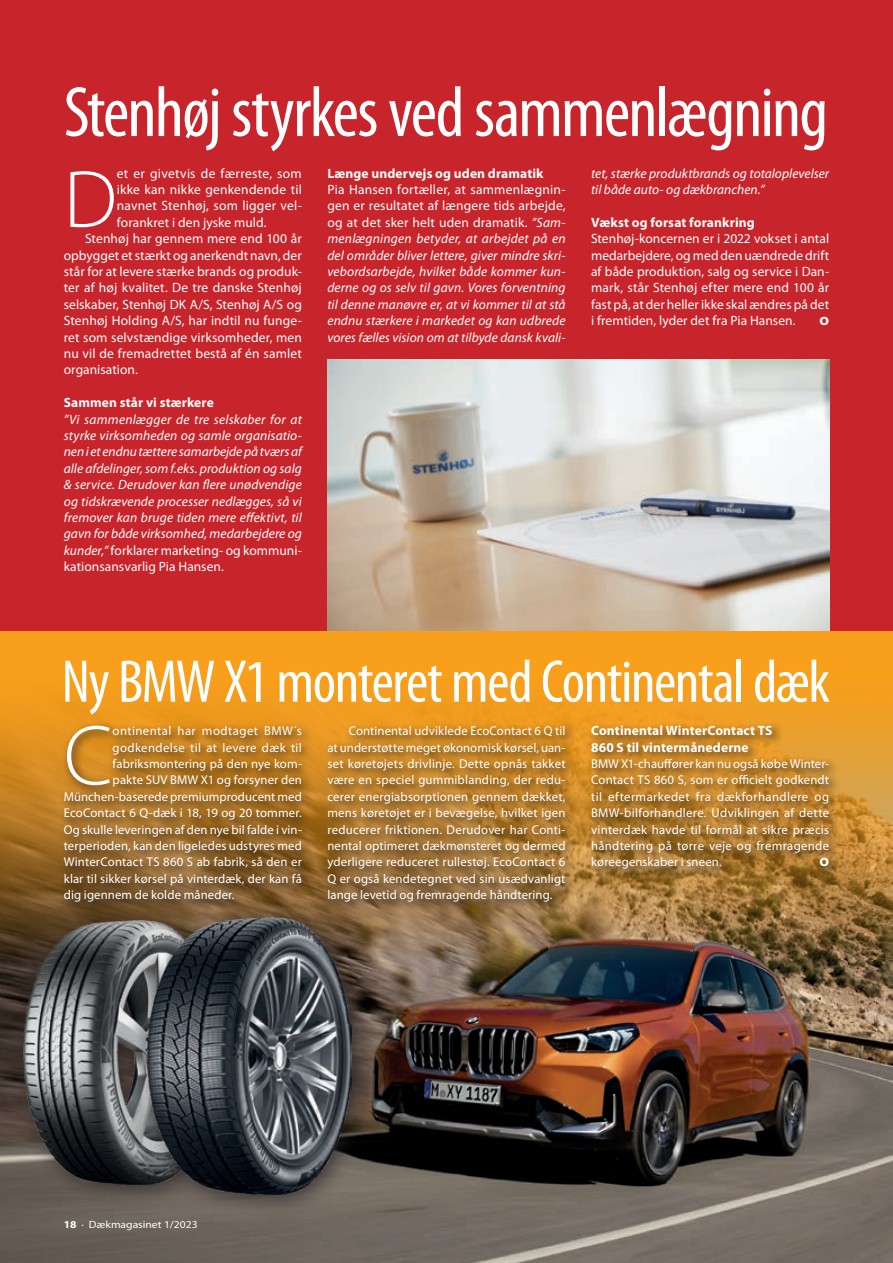
<style>
.page{position:relative;width:893px;height:1263px;background:#fff}
.page>*{position:absolute;margin:0;border:0;box-sizing:border-box;transform-origin:0 0}
.Brød-2_Centennial_UN{font:300 85.65px "Myriad Pro";color:#fff}
.Brød-2_Centennial_UN-2{font:300 82.05px "Myriad Pro";color:#fff}
.Rubrik_42_42_Myriad{font:condensed 72px "Myriad Pro";letter-spacing:-.025em;color:#fff}
.Rubrik_42_42_Myriad-2{font:condensed 60.75px "Myriad Pro";letter-spacing:-.025em;color:#fff}
.Brød-2_Centennial_8{font:italic 13.5px/16.4px "Myriad Pro";letter-spacing:.005em;color:#fff;text-align:justify}
.Brød-1_Centennial_8{font:13.5px/16.4px "Myriad Pro";letter-spacing:.01em;color:#fff;text-align:justify}
.Brød-2_Centennial_8-2{font:13.5px/16.4px "Myriad Pro";letter-spacing:.005em;color:#fff;text-align:justify}
.MR_9_10_Myriad_Pro_B{font:700 13.5px/16.4px "Myriad Pro";letter-spacing:.01em;color:#fff}
.Brød-2_Centennial_UN-3{font:13.5px/16.4px "Myriad Pro";letter-spacing:.01em;color:#fff;text-align:justify}
.Brød-1_Centennial_8-2{font:12.75px/16.4px "Myriad Pro";letter-spacing:.01em;color:#fff;text-align:justify}
.Brød-2_Centennial_UN-4{font:12.75px "Myriad Pro";letter-spacing:.01em;color:#fff}
.Brød-2_Centennial_8-3{font:12.75px/16.4px "Myriad Pro";letter-spacing:.02em;color:#fff;text-align:justify}
.Brød-2_Centennial_UN-5{font:12.75px "Myriad Pro";letter-spacing:.035em;color:#fff}
.Brød-2_Centennial_8-4{font:900 semi-expanded 12px "Myriad Pro";color:#fff}
.t1{font:10.5px "Myriad Pro";color:#fff;scale:1.1 1}
.s1{font-style:normal}
.s2{font-weight:700}
</style>
<div class="page">
<img style="left:0;top:963px;width:893px;height:300px">
<div style="left:0;top:0;width:893px;height:631px;background:#c8242b"></div>
<img style="left:327px;top:359px;width:502px;height:272px">
<div style="left:0;top:631px;width:893px;height:44px;background:#f89f1c"></div>
<img style="left:0;top:675px;width:893px;height:288px">
<div style="left:59px;top:719px;width:782px;height:194px;background:#231f20;opacity:.66"></div>
<div style="left:8px;top:905px;width:232px;height:301px;background:#231f20;opacity:.75"></div>
<img style="left:23px;top:921px;width:109px;height:263px">
<div style="left:132px;top:902px;width:242px;height:315px;background:#231f20;opacity:.75"></div>
<img style="left:148px;top:918px;width:204px;height:277px">
<p class="Rubrik_42_42_Myriad" style="left:64px;top:69px;width:766px">Stenhøj styrkes ved sammenlægning</p>
<p class="Brød-2_Centennial_UN-2" style="left:64px;top:150px;width:55px">D</p>
<p class="Brød-2_Centennial_UN-3" style="left:117px;top:165px;width:187px">et er givetvis de færreste, som ikke kan nikke genkendende til navnet Stenhøj, som ligger vel&shy;forankret i den jyske muld.</p>
<p class="Brød-1_Centennial_8" style="left:64px;top:230px;width:240px;text-indent:21px">Stenhøj har gennem mere end 100 år opbygget et stærkt og anerkendt navn, der står for at levere stærke brands og produk&shy;ter af høj kvalitet. De tre danske Stenhøj selskaber, Stenhøj DK A/S, Stenhøj A/S og Stenhøj Holding A/S, har indtil nu funge&shy;ret som selvstændige virksomheder, men nu vil de fremadrettet bestå af én samlet organisation.</p>
<p class="MR_9_10_Myriad_Pro_B" style="left:64px;top:394px;width:152px">Sammen står vi stærkere</p>
<p class="Brød-2_Centennial_8" style="left:64px;top:411px;width:240px">”Vi sammenlægger de tre selskaber for at styrke virksomheden og samle organisatio&shy;nen i et endnu tættere samarbejde på tværs af alle afdelinger, som f.eks. produktion og salg &amp; service. Derudover kan flere unødvendige og tidskrævende processer nedlægges, så vi fremover kan bruge tiden mere effektivt, til gavn for både virksomhed, medarbejdere og kunder,” <span class="s1">forklarer marketing- og kommuni&shy;kationsansvarlig Pia Hansen.</span></p>
<p class="MR_9_10_Myriad_Pro_B" style="left:327px;top:164px;width:218px">Længe undervejs og uden dramatik</p>
<p class="Brød-2_Centennial_8" style="left:327px;top:181px;width:240px"><span class="s1">Pia Hansen fortæller, at sammenlægnin&shy;gen er resultatet af længere tids arbejde, og at det sker helt uden dramatik.</span> ”Sam&shy;menlægningen betyder, at arbejdet på en del områder bliver lettere, giver mindre skri&shy;vebordsarbejde, hvilket både kommer kun&shy;derne og os selv til gavn. Vores forventning til denne manøvre er, at vi kommer til at stå endnu stærkere i markedet og kan udbrede vores fælles vision om at tilbyde dansk kvali-</p>
<p class="Brød-2_Centennial_8" style="left:591px;top:165px;width:240px">tet, stærke produktbrands og totaloplevelser til både auto- og dækbranchen.”</p>
<p class="MR_9_10_Myriad_Pro_B" style="left:591px;top:214px;width:165px">Vækst og forsat forankring</p>
<p class="Brød-2_Centennial_8-2" style="left:591px;top:230px;width:240px">Stenhøj-koncernen er i 2022 vokset i antal medarbejdere, og med den uændrede drift af både produktion, salg og service i Dan&shy;mark, står Stenhøj efter mere end 100 år fast på, at der heller ikke skal ændres på det i fremtiden, lyder det fra Pia Hansen.</p>
<p class="Brød-2_Centennial_8-4" style="left:819px;top:313px;width:11px">O</p>
<p class="Rubrik_42_42_Myriad-2" style="left:62px;top:645px;width:770px">Ny BMW X1 monteret med Continental dæk</p>
<p class="Brød-2_Centennial_UN" style="left:64px;top:704px;width:50px">C</p>
<p class="Brød-2_Centennial_UN-5" style="left:113px;top:723px;width:191px">ontinental har modtaget BMW´s</p>
<p class="Brød-1_Centennial_8-2" style="left:327px;top:722px;width:240px;text-indent:21px">Continental udviklede EcoContact 6 Q til at understøtte meget økonomisk kørsel, uan&shy;set køretøjets drivlinje. Dette opnås takket være en speciel gummiblanding, der redu&shy;cerer energiabsorptionen gennem dækket, mens køretøjet er i bevægelse, hvilket igen reducerer friktionen. Derudover har Conti&shy;nental optimeret dækmønsteret og dermed yderligere reduceret rullestøj. EcoContact 6<br>Q er også kendetegnet ved sin usædvanligt lange levetid og fremragende håndtering.</p>
<p class="MR_9_10_Myriad_Pro_B" style="left:591px;top:722px;width:183px">Continental WinterContact TS<br>860 S til vintermånederne</p>
<p class="Brød-2_Centennial_UN-4" style="left:113px;top:739px;width:191px">godkendelse til at levere dæk til</p>
<p class="Brød-2_Centennial_UN-4" style="left:113px;top:756px;width:191px">fabriksmontering på den nye kom-</p>
<p class="Brød-2_Centennial_UN-4" style="left:113px;top:772px;width:191px">pakte SUV BMW X1 og forsyner den</p>
<p class="Brød-2_Centennial_UN-4" style="left:64px;top:789px;width:240px">München-baserede premiumproducent med</p>
<p class="Brød-2_Centennial_UN-4" style="left:64px;top:805px;width:240px">EcoContact 6 Q-dæk i 18, 19 og 20 tommer.</p>
<p class="Brød-2_Centennial_UN-4" style="left:64px;top:821px;width:240px">Og skulle leveringen af den nye bil falde i vin-</p>
<p class="Brød-2_Centennial_UN-4" style="left:64px;top:838px;width:240px">terperioden, kan den ligeledes udstyres med</p>
<p class="Brød-2_Centennial_UN-4" style="left:64px;top:854px;width:240px">WinterContact TS 860 S ab fabrik, så den er</p>
<p class="Brød-2_Centennial_UN-4" style="left:64px;top:870px;width:240px">klar til sikker kørsel på vinterdæk, der kan få</p>
<p class="Brød-2_Centennial_UN-4" style="left:64px;top:887px;width:172px">dig igennem de kolde måneder.</p>
<p class="Brød-2_Centennial_8-3" style="left:591px;top:755px;width:240px">BMW X1-chauffører kan nu også købe Winter-Contact TS 860 S, som er officielt godkendt til eftermarkedet fra dækforhandlere og BMW-bilforhandlere. Udviklingen af dette vinterdæk havde til formål at sikre præcis håndtering på tørre veje og fremragende køreegenskaber i sneen.</p>
<p class="Brød-2_Centennial_8-4" style="left:819px;top:854px;width:11px">O</p>
<p class="t1" style="left:64px;top:1218px;width:123px"><span class="s2">18</span> · Dækmagasinet 1/2023</p>
</div>
